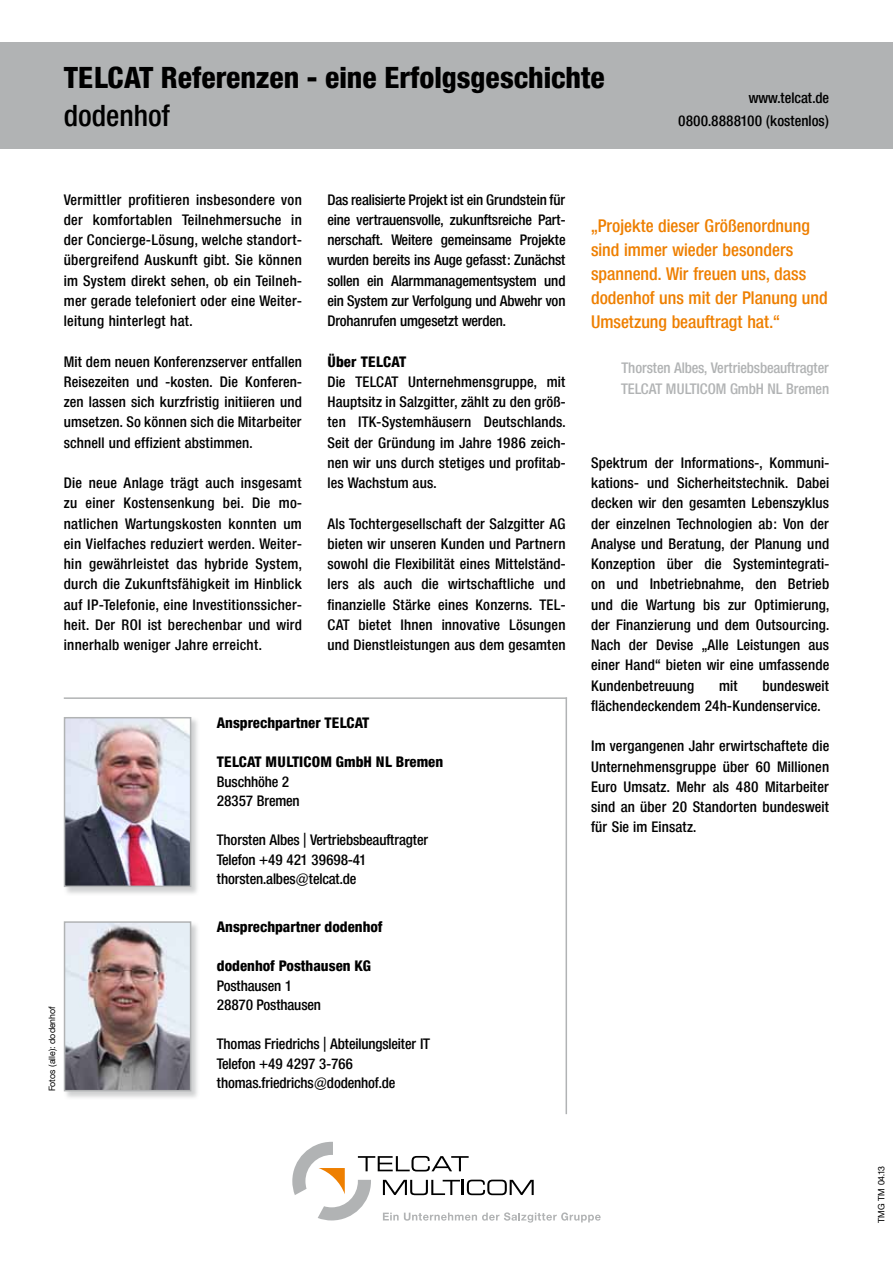
<style>
.page{position:relative;width:893px;height:1263px;background:#fff}
.page>*{position:absolute;margin:0;border:0;box-sizing:border-box;transform-origin:0 0}
.t1{font:800 30px "Neue Helvetica Condensed BSK";color:#000}
.t2{font:500 30px "Neue Helvetica Condensed BSK";color:#000}
.t3{font:500 18px/24px "Neue Helvetica Condensed BSK";color:#ee7f00}
.t4{font:500 15px/20.2px "Neue Helvetica Condensed BSK";letter-spacing:.01em;color:#000;text-align:justify}
.t5{font:500 15px/19.5px "Neue Helvetica Condensed BSK";letter-spacing:-.01em;color:#000}
.t6{font:800 15px "Neue Helvetica Condensed BSK";color:#000}
.t7{font:500 15px/21px "Neue Helvetica Condensed BSK";letter-spacing:-.01em;color:#b1b3b4}
.t8{font:9px "Neue Helvetica BSK";color:#000}
</style>
<div class="page">
<div style="left:0;top:43px;width:893px;height:106px;background:#b1b3b4"></div>
<svg style="left:292px;top:1142px;width:309px;height:80px"></svg>
<div style="left:63px;top:716px;width:137px;height:180px;background:#b1b3b4;opacity:.6"></div>
<img style="left:67px;top:720px;width:121px;height:164px">
<div style="left:64px;top:717px;width:127px;height:170px;border:2px solid #b1b3b4"></div>
<hr style="left:64px;top:697px;width:503px;height:2px;background:#b1b3b4">
<hr style="left:566px;top:697px;width:1px;height:417px;background:#b1b3b4">
<div style="left:63px;top:921px;width:137px;height:179px;background:#b1b3b4;opacity:.6"></div>
<img style="left:67px;top:924px;width:121px;height:164px">
<div style="left:64px;top:921px;width:127px;height:170px;border:2px solid #b1b3b4"></div>
<h1 class="t1" style="left:64px;top:58px;width:543px">TELCAT Referenzen - eine Erfolgsgeschichte</h1>
<h1 class="t2" style="left:64px;top:97px;width:108px">dodenhof</h1>
<p class="t4" style="left:678px;top:87px;width:153px;line-height:22.5px;text-align:right">www.telcat.de<br>0800.8888100 (kostenlos)</p>
<p class="t4" style="left:64px;top:189px;width:240px">Vermittler profitieren insbesondere von der komfortablen Teilnehmersuche in der Concierge-Lösung, welche standort&shy;übergreifend Auskunft gibt. Sie können im System direkt sehen, ob ein Teilneh&shy;mer gerade telefoniert oder eine Weiter&shy;leitung hinterlegt hat.</p>
<p class="t4" style="left:64px;top:351px;width:240px">Mit dem neuen Konferenzserver entfallen Reisezeiten und -kosten. Die Konferen&shy;zen lassen sich kurzfristig initiieren und umsetzen. So können sich die Mitarbeiter schnell und effizient abstimmen.</p>
<p class="t4" style="left:64px;top:473px;width:240px">Die neue Anlage trägt auch insgesamt zu einer Kostensenkung bei. Die mo&shy;natlichen Wartungskosten konnten um ein Vielfaches reduziert werden. Weiter&shy;hin gewährleistet das hybride System, durch die Zukunftsfähigkeit im Hinblick auf IP-Telefonie, eine Investitionssicher&shy;heit. Der ROI ist berechenbar und wird innerhalb weniger Jahre erreicht.</p>
<p class="t4" style="left:327px;top:189px;width:240px">Das realisierte Projekt ist ein Grundstein für eine vertrauensvolle, zukunftsreiche Part&shy;nerschaft. Weitere gemeinsame Projekte wurden bereits ins Auge gefasst: Zunächst sollen ein Alarmmanagementsystem und ein System zur Verfolgung und Abwehr von Drohanrufen umgesetzt werden.</p>
<p class="t6" style="left:327px;top:352px;width:80px">Über TELCAT</p>
<p class="t4" style="left:327px;top:371px;width:240px">Die TELCAT Unternehmensgruppe, mit Hauptsitz in Salzgitter, zählt zu den größ&shy;ten ITK-Systemhäusern Deutschlands.<br>Seit der Gründung im Jahre 1986 zeich&shy;nen wir uns durch stetiges und profitab&shy;les Wachstum aus.</p>
<p class="t4" style="left:327px;top:513px;width:240px">Als Tochtergesellschaft der Salzgitter AG bieten wir unseren Kunden und Partnern sowohl die Flexibilität eines Mittelständ&shy;lers als auch die wirtschaftliche und finanzielle Stärke eines Konzerns. TEL-CAT bietet Ihnen innovative Lösungen und Dienstleistungen aus dem gesamten</p>
<p class="t8" style="left:47px;top:1091px;width:87px;rotate:-90deg">Fotos (alle): dodenhof</p>
<p class="t6" style="left:217px;top:713px;width:154px">Ansprechpartner TELCAT</p>
<p class="t6" style="left:217px;top:752px;width:228px">TELCAT MULTICOM GmbH NL Bremen</p>
<p class="t5" style="left:217px;top:772px;width:84px">Buschhöhe 2<br>28357 Bremen</p>
<p class="t5" style="left:217px;top:830px;width:213px">Thorsten Albes | Vertriebsbeauftragter<br>Telefon +49 421 39698-41 thorsten.albes@telcat.de</p>
<p class="t6" style="left:217px;top:917px;width:167px">Ansprechpartner dodenhof</p>
<p class="t6" style="left:217px;top:956px;width:156px">dodenhof Posthausen KG</p>
<p class="t5" style="left:217px;top:976px;width:106px">Posthausen 1<br>28870 Posthausen</p>
<p class="t5" style="left:217px;top:1034px;width:215px">Thomas Friedrichs | Abteilungsleiter IT<br>Telefon +49 4297 3-766 thomas.friedrichs@dodenhof.de</p>
<p class="t3" style="left:591px;top:214px;width:238px">„Projekte dieser Größenordnung sind immer wieder besonders spannend. Wir freuen uns, dass dodenhof uns mit der Planung und<br>Umsetzung beauftragt hat.“</p>
<p class="t7" style="left:621px;top:357px;width:210px">Thorsten Albes, Vertriebsbeauftragter<br>TELCAT MULTICOM GmbH NL Bremen</p>
<p class="t4" style="left:591px;top:452px;width:240px">Spektrum der Informations-, Kommuni&shy;kations- und Sicherheitstechnik. Dabei decken wir den gesamten Lebenszyklus der einzelnen Technologien ab: Von der Analyse und Beratung, der Planung und Konzeption über die Systemintegrati&shy;on und Inbetriebnahme, den Betrieb und die Wartung bis zur Optimierung, der Finanzierung und dem Outsourcing.<br>Nach der Devise „Alle Leistungen aus einer Hand“ bieten wir eine umfassende Kundenbetreuung</p>
<p class="t4" style="left:591px;top:675px;width:240px;text-indent:171px">bundesweit flächendeckendem 24h-Kundenservice.</p>
<p class="t4" style="left:591px;top:736px;width:240px">Im vergangenen Jahr erwirtschaftete die Unternehmensgruppe über 60 Millionen Euro Umsatz. Mehr als 480 Mitarbeiter sind an über 20 Standorten bundesweit für Sie im Einsatz.</p>
<p class="t4" style="left:719px;top:675px;width:20px">mit</p>
<p class="t8" style="left:876px;top:1222px;width:58px;rotate:-90deg">TMG TM 04.13</p>
</div>
